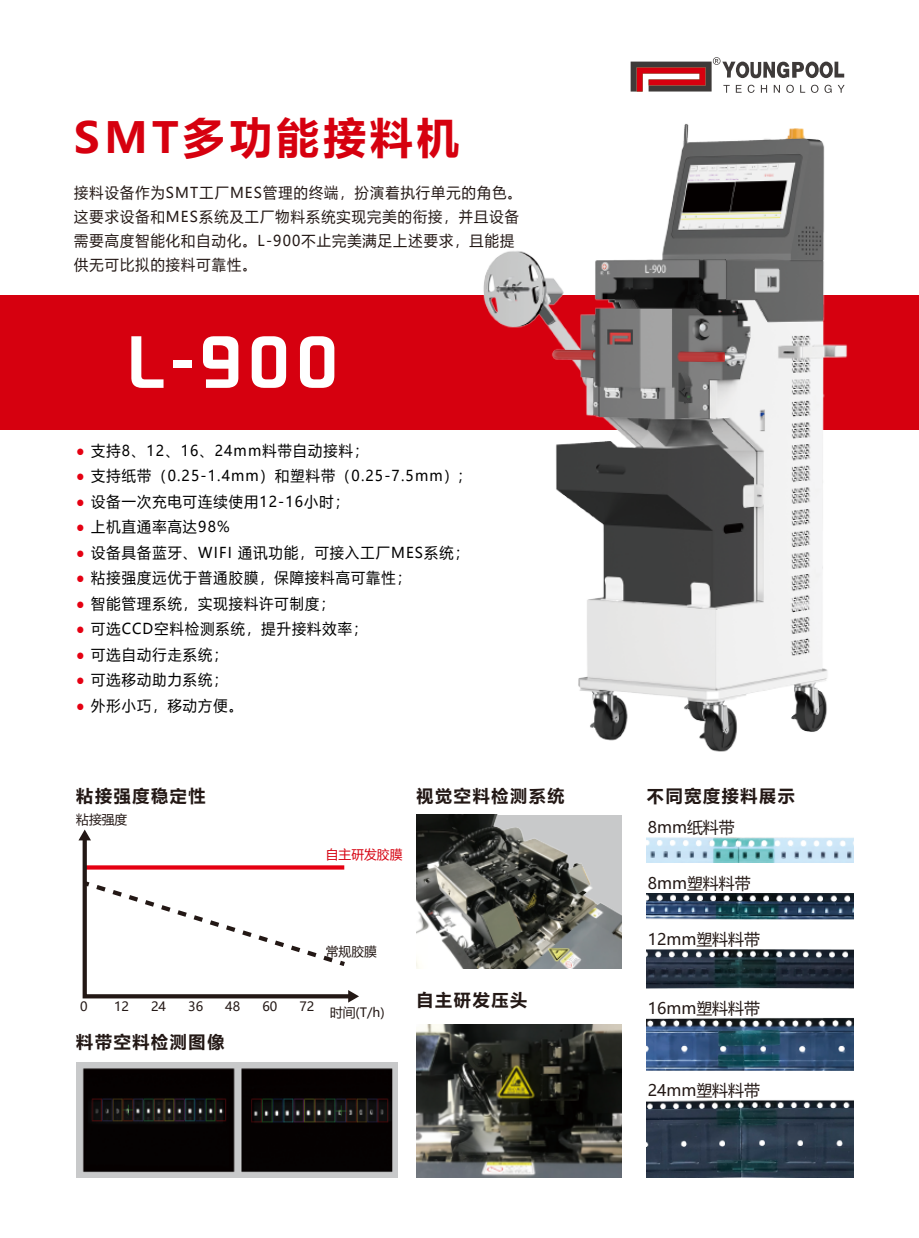
<style>
.page{position:relative;width:919px;height:1238px;background:#fff}
.page>*{position:absolute;margin:0;border:0;box-sizing:border-box;transform-origin:0 0}
.t1{font:63.75px "FZHZGBJW GB1 0";color:#fff}
.t2{font:700 42.45px "Microsoft Ya Hei";letter-spacing:.1em;color:#d6000f}
.t3{font:700 16.95px "Microsoft Ya Hei";letter-spacing:.1em;color:#231815}
.t4{font:15.9px "Microsoft Ya Hei";color:#231815}
.t5{font:14.85px "Microsoft Ya Hei";letter-spacing:.08em;color:#000;scale:.95 1}
.t6{font:14.85px/24px "Microsoft Ya Hei";letter-spacing:.08em;color:#231815;scale:.95 1}
.t7{font:12.75px "Microsoft Ya Hei";color:#231815}
.t8{font:12.75px "Microsoft Ya Hei";color:#d6000f}
.s1{font-weight:300;color:#e50012}
</style>
<div class="page">
<div style="left:0;top:296px;width:918px;height:134px;background:#d6000f"></div>
<img style="left:416px;top:1024px;width:205px;height:153px">
<img style="left:647px;top:1100px;width:206px;height:77px">
<img style="left:647px;top:1018px;width:206px;height:52px">
<img style="left:647px;top:949px;width:206px;height:39px">
<img style="left:647px;top:893px;width:206px;height:26px">
<img style="left:647px;top:837px;width:206px;height:25px">
<img style="left:416px;top:815px;width:205px;height:153px">
<svg style="left:78px;top:829px;width:281px;height:173px"></svg>
<img style="left:76px;top:1062px;width:321px;height:115px">
<img style="left:469px;top:124px;width:400px;height:628px">
<svg style="left:630px;top:57px;width:214px;height:36px"></svg>
<h2 class="t2" style="left:74px;top:108px;width:386px">SMT多功能接料机</h2>
<p class="t6" style="left:74px;top:180px;width:472px">接料设备作为SMT工厂MES管理的终端，扮演着执行单元的角色。这要求设备和MES系统及工厂物料系统实现完美的衔接，并且设备需要高度智能化和自动化。L-900不止完美满足上述要求，且能提供无可比拟的接料可靠性。</p>
<h1 class="t1" style="left:128px;top:327px;width:211px">L-900</h1>
<p class="t5" style="left:76px;top:440px;width:309px"><span class="s1">●</span> 支持8、12、16、24mm料带自动接料；</p>
<p class="t5" style="left:76px;top:466px;width:408px"><span class="s1">●</span> 支持纸带（0.25-1.4mm）和塑料带（0.25-7.5mm）;</p>
<p class="t5" style="left:76px;top:491px;width:288px"><span class="s1">●</span> 设备一次充电可连续使用12-16小时；</p>
<p class="t5" style="left:76px;top:517px;width:163px"><span class="s1">●</span> 上机直通率高达98%</p>
<p class="t5" style="left:76px;top:542px;width:415px"><span class="s1">●</span> 设备具备蓝牙、WIFI 通讯功能，可接入工厂MES系统；</p>
<p class="t5" style="left:76px;top:568px;width:354px"><span class="s1">●</span> 粘接强度远优于普通胶膜，保障接料高可靠性；</p>
<p class="t5" style="left:76px;top:593px;width:273px"><span class="s1">●</span> 智能管理系统，实现接料许可制度；</p>
<p class="t5" style="left:76px;top:619px;width:308px"><span class="s1">●</span> 可选CCD空料检测系统，提升接料效率；</p>
<p class="t5" style="left:76px;top:644px;width:161px"><span class="s1">●</span> 可选自动行走系统；</p>
<p class="t5" style="left:76px;top:670px;width:161px"><span class="s1">●</span> 可选移动助力系统；</p>
<p class="t5" style="left:76px;top:695px;width:177px"><span class="s1">●</span> 外形小巧，移动方便。</p>
<p class="t3" style="left:76px;top:784px;width:131px">粘接强度稳定性</p>
<p class="t7" style="left:76px;top:810px;width:53px">粘接强度</p>
<p class="t3" style="left:416px;top:784px;width:149px">视觉空料检测系统</p>
<p class="t8" style="left:326px;top:846px;width:78px">自主研发胶膜</p>
<p class="t7" style="left:326px;top:942px;width:53px">常规胶膜</p>
<p class="t7" style="left:80px;top:997px;width:9px">0</p>
<p class="t7" style="left:114px;top:997px;width:16px">12</p>
<p class="t7" style="left:151px;top:997px;width:16px">24</p>
<p class="t7" style="left:188px;top:997px;width:16px">36</p>
<p class="t7" style="left:225px;top:997px;width:16px">48</p>
<p class="t7" style="left:262px;top:997px;width:16px">60</p>
<p class="t7" style="left:299px;top:997px;width:16px">72</p>
<p class="t3" style="left:76px;top:1029px;width:149px">料带空料检测图像</p>
<p class="t7" style="left:330px;top:1003px;width:56px">时间(T/h)</p>
<p class="t3" style="left:416px;top:988px;width:112px">自主研发压头</p>
<p class="t3" style="left:647px;top:784px;width:149px">不同宽度接料展示</p>
<p class="t4" style="left:647px;top:816px;width:88px">8mm纸料带</p>
<p class="t4" style="left:647px;top:872px;width:104px">8mm塑料料带</p>
<p class="t4" style="left:647px;top:928px;width:114px">12mm塑料料带</p>
<p class="t4" style="left:647px;top:997px;width:114px">16mm塑料料带</p>
<p class="t4" style="left:647px;top:1078px;width:114px">24mm塑料料带</p>
</div>
